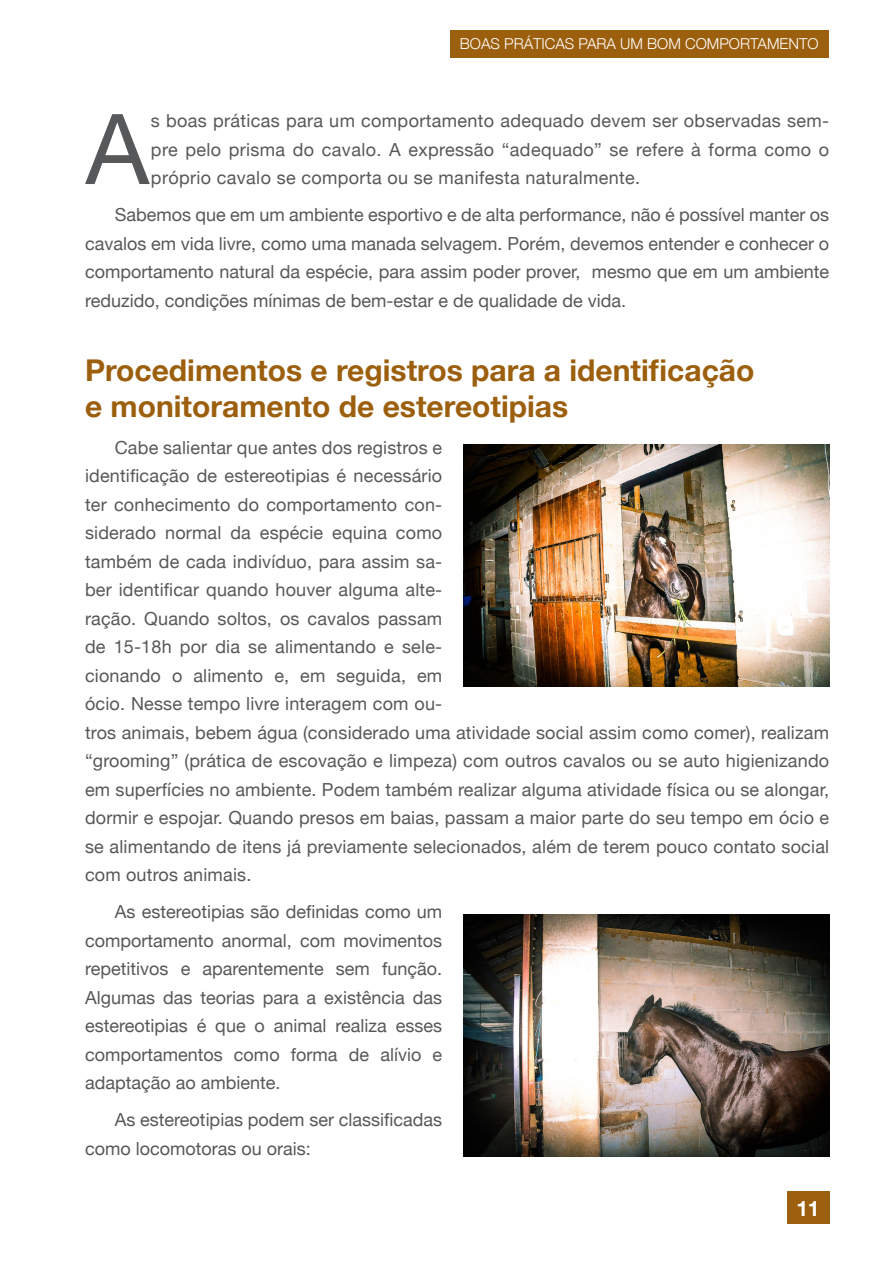
<style>
.page{position:relative;width:893px;height:1263px;background:#fff}
.page>*{position:absolute;margin:0;border:0;box-sizing:border-box;transform-origin:0 0}
.Texto_cap{font:97.8px "Helvetica Neue";color:#57585a}
.Tit_20{font:700 30px/36px "Helvetica Neue";color:#9c5f0d}
.t1{font:700 21.15px "Helvetica Neue";color:#fff}
.Texto_normal{font:18px/28.5px "Helvetica Neue";letter-spacing:.01em;color:#57585a;text-align:justify}
.Texto_cap-2{font:18px/28.5px "Helvetica Neue";letter-spacing:.02em;color:#57585a;text-align:justify}
.t2{font:300 15px "Helvetica Neue";color:#fff}
</style>
<div class="page">
<div style="left:787px;top:1191px;width:42px;height:33px;background:#9c5f0d"></div>
<div style="left:451px;top:30px;width:378px;height:27px;background:#9c5f0d"></div>
<img style="left:463px;top:444px;width:366px;height:243px">
<img style="left:463px;top:914px;width:366px;height:243px">
<p class="t2" style="left:460px;top:34px;width:360px">BOAS PRÁTICAS PARA UM BOM COMPORTAMENTO</p>
<p class="Texto_cap" style="left:86px;top:91px;width:65px">A</p>
<p class="Texto_cap-2" style="left:151px;top:106px;width:680px">s boas práticas para um comportamento adequado devem ser observadas sem&shy;pre pelo prisma do cavalo. A expressão “adequado” se refere à forma como o próprio cavalo se comporta ou se manifesta naturalmente.</p>
<p class="Texto_normal" style="left:85px;top:200px;width:746px;text-indent:30px">Sabemos que em um ambiente esportivo e de alta performance, não é possível manter os cavalos em vida livre, como uma manada selvagem. Porém, devemos entender e conhecer o comportamento natural da espécie, para assim poder prover, mesmo que em um ambiente reduzido, condições mínimas de bem-estar e de qualidade de vida.</p>
<p class="Tit_20" style="left:85px;top:351px;width:671px">Procedimentos e registros para a identificação e monitoramento de estereotipias</p>
<p class="Texto_normal" style="left:85px;top:433px;width:746px;text-align:left;text-indent:30px">Cabe salientar que antes dos registros e<br>identificação de estereotipias é necessário<br>ter conhecimento do comportamento con-<br>siderado normal da espécie equina como<br>também de cada indivíduo, para assim sa-<br>ber identificar quando houver alguma alte-<br>ração. Quando soltos, os cavalos passam<br>de 15-18h por dia se alimentando e sele-<br>cionando o alimento e, em seguida, em<br>ócio. Nesse tempo livre interagem com ou-<br>tros animais, bebem água (considerado uma atividade social assim como comer), realizam “grooming” (prática de escovação e limpeza) com outros cavalos ou se auto higienizando em superfícies no ambiente. Podem também realizar alguma atividade física ou se alongar, dormir e espojar. Quando presos em baias, passam a maior parte do seu tempo em ócio e se alimentando de itens já previamente selecionados, além de terem pouco contato social com outros animais.</p>
<p class="Texto_normal" style="left:85px;top:897px;width:359px;text-indent:30px">As estereotipias são definidas como um comportamento anormal, com movimentos repetitivos e aparentemente sem função.<br>Algumas das teorias para a existência das estereotipias é que o animal realiza esses comportamentos como forma de alívio e adaptação ao ambiente.</p>
<p class="Texto_normal" style="left:85px;top:1105px;width:359px;text-indent:30px">As estereotipias podem ser classificadas como locomotoras ou orais:</p>
<p class="t1" style="left:797px;top:1195px;width:25px">11</p>
</div>
